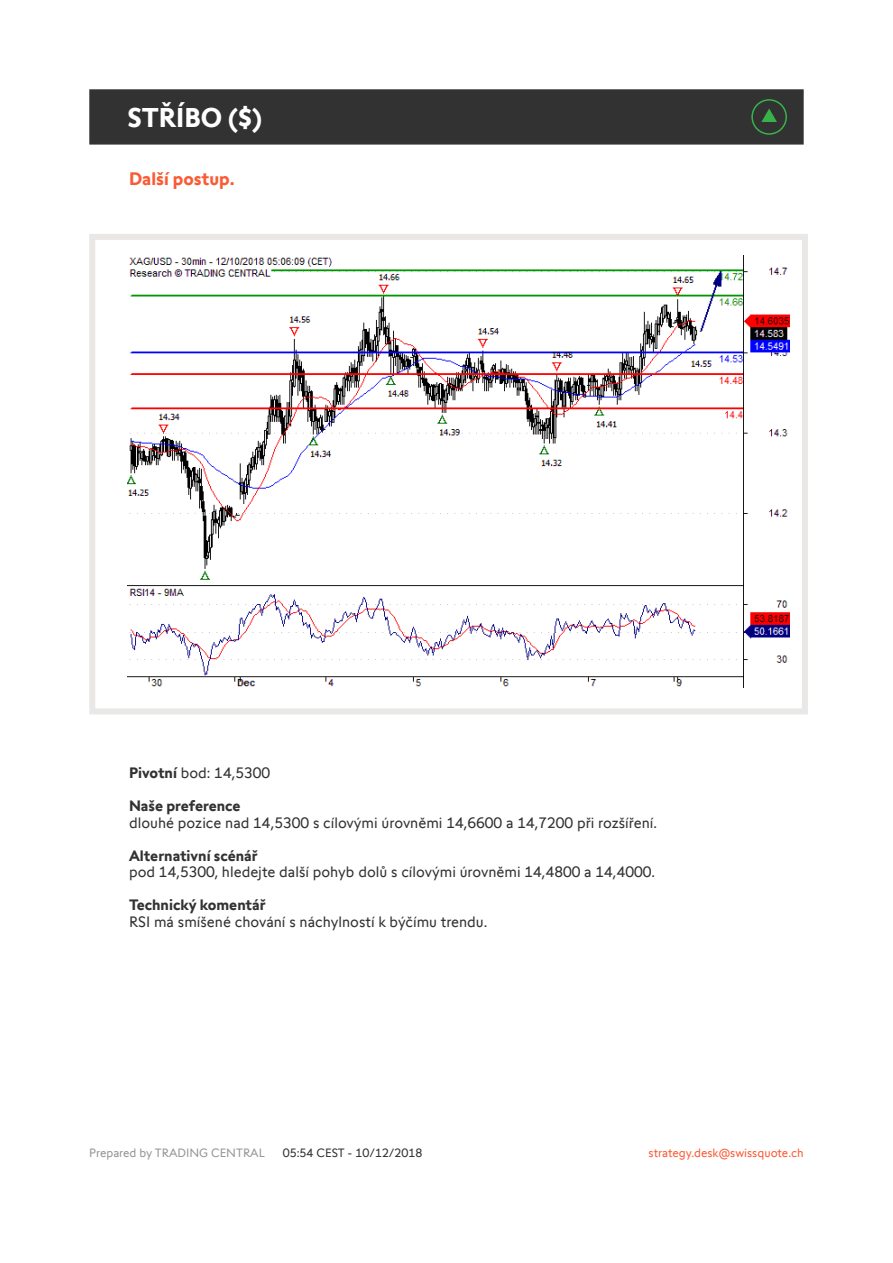
<style>
.page{position:relative;width:893px;height:1263px;background:#fff}
.page>*{position:absolute;margin:0;border:0;box-sizing:border-box;transform-origin:0 0}
.t1{font:700 27px "Swissquote CT";color:#fff}
.t2{font:700 18px "Swissquote CT";color:#fa5b35}
.t3{font:15px "Swissquote CT";color:#323232}
.t4{font:700 15px "Swissquote CT";color:#323232}
.t5{font:12px "Swissquote CT";color:#fa5b35}
.t6{font:12px "Swissquote CT";color:#939598}
.t7{font:12px "Swissquote CT";color:#323232}
.s1{font-weight:700}
</style>
<div class="page">
<div style="left:89px;top:234px;width:719px;height:480px;border:6px solid #e9e8e7"></div>
<div style="left:89px;top:89px;width:715px;height:56px;background:#323232;border:2px solid #323232"></div>
<img style="left:128px;top:255px;width:661px;height:432px">
<svg style="left:751px;top:99px;width:36px;height:36px"></svg>
<h1 class="t1" style="left:128px;top:101px;width:136px">STŘÍBO ($)</h1>
<p class="t2" style="left:129px;top:168px;width:107px">Další postup.</p>
<p class="t3" style="left:129px;top:764px;width:143px"><span class="s1">Pivotní</span> bod: 14,5300</p>
<p class="t4" style="left:129px;top:797px;width:113px">Naše preference</p>
<p class="t3" style="left:129px;top:814px;width:530px">dlouhé pozice nad 14,5300 s cílovými úrovněmi 14,6600 a 14,7200 při rozšíření.</p>
<p class="t4" style="left:129px;top:846px;width:130px">Alternativní scénář</p>
<p class="t3" style="left:129px;top:863px;width:528px">pod 14,5300, hledejte další pohyb dolů s cílovými úrovněmi 14,4800 a 14,4000.</p>
<p class="t4" style="left:129px;top:896px;width:138px">Technický komentář</p>
<p class="t3" style="left:129px;top:913px;width:360px">RSI má smíšené chování s náchylností k býčímu trendu.</p>
<p class="t6" style="left:89px;top:1145px;width:177px">Prepared by TRADING CENTRAL</p>
<p class="t7" style="left:283px;top:1145px;width:141px">05:54 CEST - 10/12/2018</p>
<p class="t5" style="left:649px;top:1145px;width:157px">strategy.desk@swissquote.ch</p>
</div>
